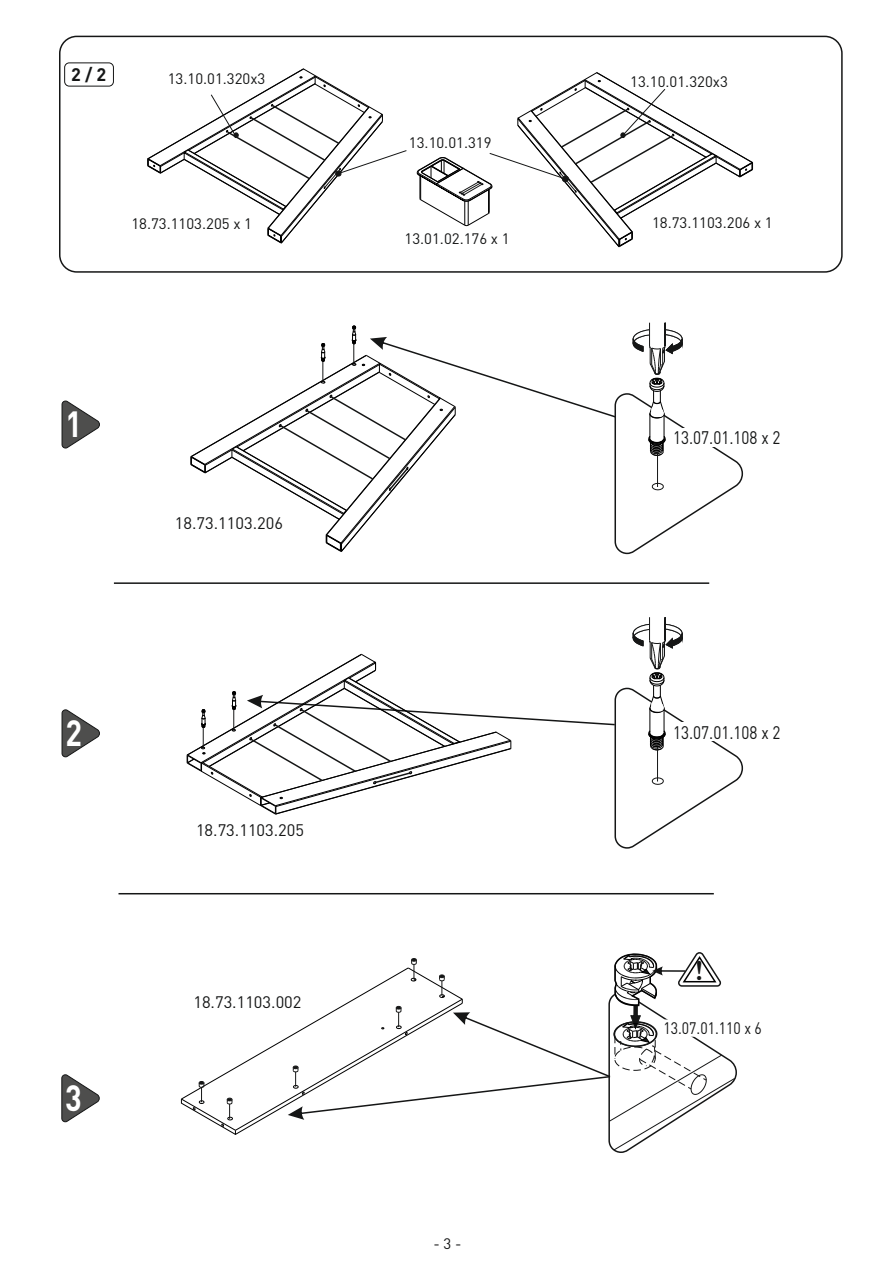
<style>
.page{position:relative;width:893px;height:1263px;background:#fff}
.page>*{position:absolute;margin:0;border:0;box-sizing:border-box;transform-origin:0 0}
.t1{font:700 36px "DINTR";color:#fff;scale:.85 1}
.t2{font:26.25px "Amelia BT";color:#151616}
.t3{font:18px "DINTR Regular";color:#151616;scale:.85 1}
.t4{font:700 18px "DINTR";color:#151616}
.t5{font:16.5px "DINTR Regular";color:#151616}
.t6{font:16.5px "DINTR Regular";color:#151616;scale:.85 1}
.t7{font:15px "DINTR Regular";color:#151616}
</style>
<div class="page">
<div style="left:64px;top:63px;width:50px;height:23px;border:1px solid #151616;border-radius:5px"></div>
<hr style="left:114px;top:582px;width:595px;height:2px;background:#151616">
<svg style="left:190px;top:322px;width:554px;height:233px"></svg>
<svg style="left:186px;top:582px;width:558px;height:267px"></svg>
<hr style="left:118px;top:893px;width:596px;height:1px;background:#151616">
<svg style="left:62px;top:401px;width:38px;height:47px"></svg>
<svg style="left:62px;top:709px;width:38px;height:48px"></svg>
<svg style="left:61px;top:1074px;width:39px;height:48px"></svg>
<div style="left:59px;top:36px;width:784px;height:237px;border:2px solid #151616;border-radius:17px"></div>
<svg style="left:180px;top:952px;width:557px;height:201px"></svg>
<svg style="left:416px;top:72px;width:338px;height:176px"></svg>
<svg style="left:147px;top:68px;width:260px;height:176px"></svg>
<p class="t4" style="left:71px;top:68px;width:37px">2 / 2</p>
<p class="t7" style="left:168px;top:74px;width:99px">13.10.01.320x3</p>
<p class="t7" style="left:630px;top:76px;width:99px">13.10.01.320x3</p>
<p class="t7" style="left:131px;top:219px;width:122px">18.73.1103.205 x 1</p>
<p class="t7" style="left:409px;top:138px;width:84px">13.10.01.319</p>
<p class="t7" style="left:405px;top:233px;width:107px">13.01.02.176 x 1</p>
<p class="t7" style="left:652px;top:217px;width:122px">18.73.1103.206 x 1</p>
<h1 class="t1" style="left:65px;top:412px;width:21px">1</h1>
<p class="t5" style="left:175px;top:517px;width:110px">18.73.1103.206</p>
<p class="t3" style="left:673px;top:431px;width:128px">13.07.01.108 x 2</p>
<h1 class="t1" style="left:65px;top:720px;width:21px">2</h1>
<h1 class="t1" style="left:65px;top:1085px;width:21px">3</h1>
<p class="t5" style="left:196px;top:824px;width:110px">18.73.1103.205</p>
<p class="t5" style="left:193px;top:996px;width:110px">18.73.1103.002</p>
<p class="t7" style="left:433px;top:1238px;width:30px">- 3 -</p>
<p class="t3" style="left:673px;top:726px;width:128px">13.07.01.108 x 2</p>
<h2 class="t2" style="left:696px;top:960px;width:8px">!</h2>
<p class="t6" style="left:663px;top:1022px;width:117px">13.07.01.110 x 6</p>
</div>
